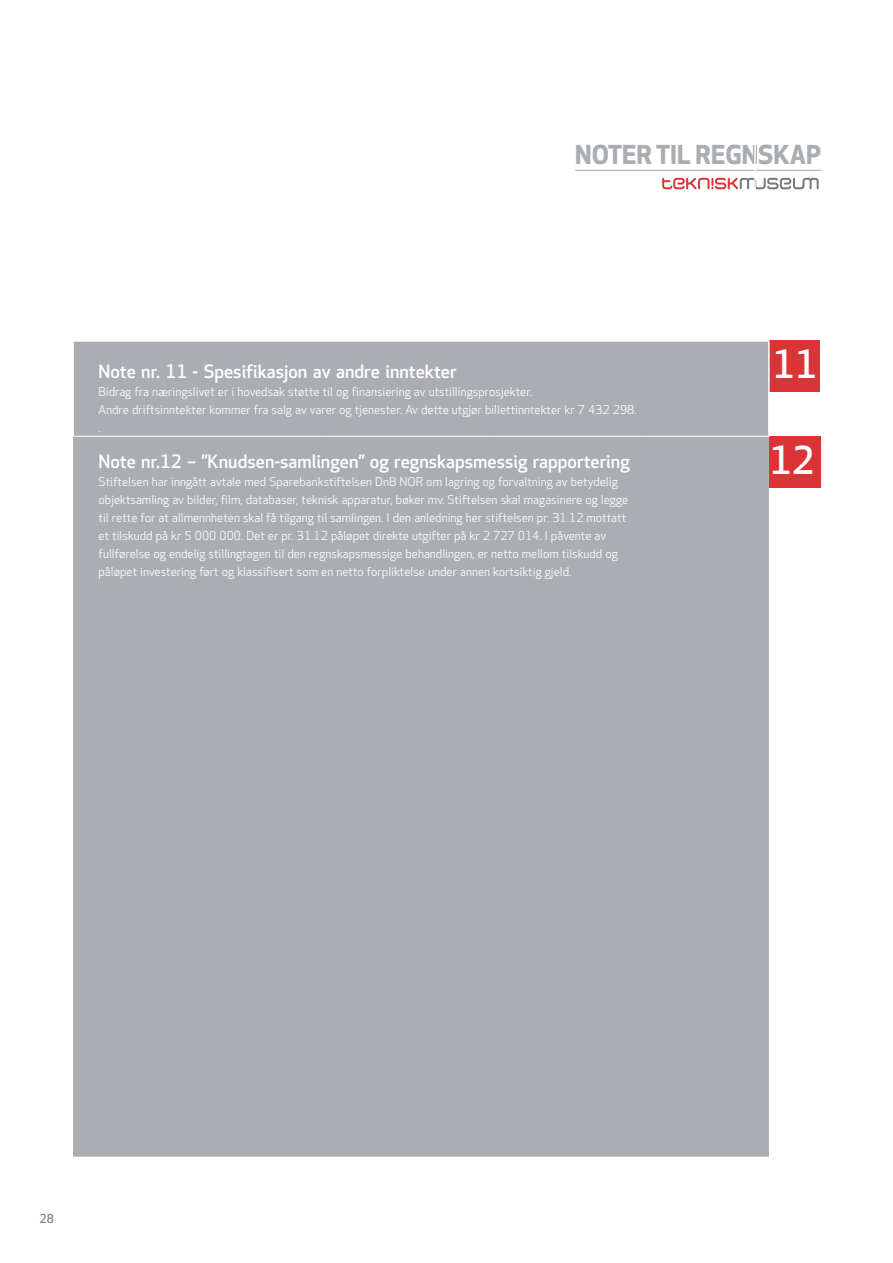
<style>
.page{position:relative;width:893px;height:1263px;background:#fff}
.page>*{position:absolute;margin:0;border:0;box-sizing:border-box;transform-origin:0 0}
.t1{font:500 37.5px "Apex New";color:#fff}
.t2{font:700 25.5px "Apex New";color:#aaadb1}
.t3{font:500 18px "Apex New";color:#fff}
.t4{font:12px/18px "Apex New";color:#fff}
.t5{font:500 12px "Apex New";color:#84858a}
</style>
<div class="page">
<svg style="left:662px;top:178px;width:157px;height:11px"></svg>
<hr style="left:575px;top:170px;width:246px;height:1px;background:#aaadb1">
<div style="left:768px;top:340px;width:51px;height:51px;background:#d93436"></div>
<div style="left:770px;top:436px;width:51px;height:51px;background:#d93436"></div>
<hr style="left:754px;top:0;width:2px;height:694px;background:#fff">
<div style="left:73px;top:342px;width:696px;height:815px;background:#aaadb1"></div>
<hr style="left:72px;top:342px;width:2px;height:94px;background:#fff">
<hr style="left:640px;top:340px;width:130px;height:2px;background:#fff">
<hr style="left:768px;top:342px;width:2px;height:94px;background:#fff">
<hr style="left:72px;top:436px;width:256px;height:1px;background:#fff">
<hr style="left:328px;top:436px;width:166px;height:1px;background:#fff">
<hr style="left:494px;top:436px;width:146px;height:1px;background:#fff">
<hr style="left:640px;top:436px;width:130px;height:1px;background:#fff">
<h2 class="t2" style="left:575px;top:136px;width:247px">NOTER TIL REGNSKAP</h2>
<h3 class="t3" style="left:99px;top:359px;width:360px">Note nr. 11 - Spesifikasjon av andre inntekter</h3>
<p class="t4" style="left:99px;top:383px;width:540px">Bidrag fra næringslivet er i hovedsak støtte til og finansiering av utstillingsprosjekter.<br>Andre driftsinntekter kommer fra salg av varer og tjenester. Av dette utgjør billettinntekter kr 7 432 298. .</p>
<h3 class="t3" style="left:99px;top:449px;width:533px">Note nr.12 – ”Knudsen-samlingen” og regnskapsmessig rapportering</h3>
<p class="t4" style="left:99px;top:473px;width:531px">Stiftelsen har inngått avtale med Sparebankstiftelsen DnB NOR om lagring og forvaltning av betydelig objektsamling av bilder, film, databaser, teknisk apparatur, bøker mv. Stiftelsen skal magasinere og legge til rette for at allmennheten skal få tilgang til samlingen. I den anledning her stiftelsen pr. 31.12 mottatt et tilskudd på kr 5 000 000. Det er pr. 31.12 påløpet direkte utgifter på kr 2 727 014. I påvente av fullførelse og endelig stillingtagen til den regnskapsmessige behandlingen, er netto mellom tilskudd og påløpet investering ført og klassifisert som en netto forpliktelse under annen kortsiktig gjeld.</p>
<h1 class="t1" style="left:772px;top:339px;width:46px">11</h1>
<h1 class="t1" style="left:769px;top:435px;width:46px">12</h1>
<p class="t5" style="left:40px;top:1210px;width:16px">28</p>
</div>
